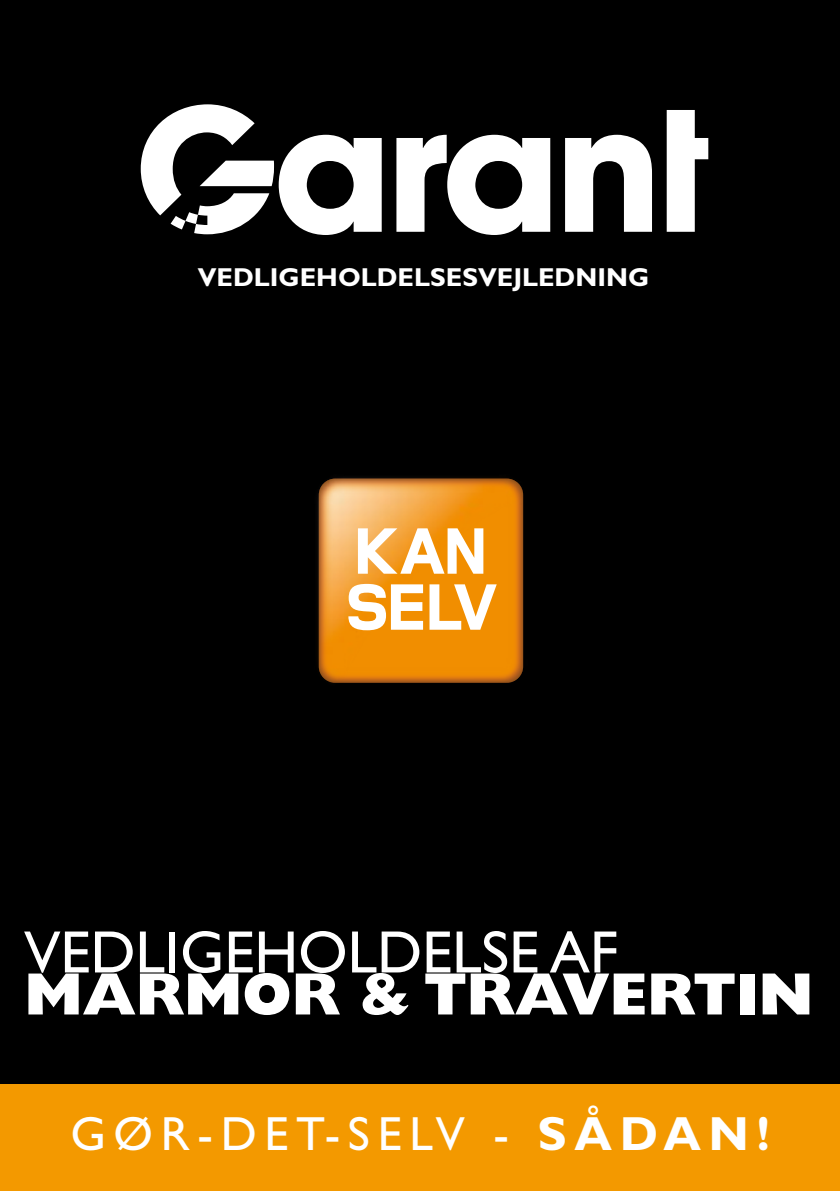
<style>
.page{position:relative;width:840px;height:1191px;background:#fff}
.page>*{position:absolute;margin:0;border:0;box-sizing:border-box;transform-origin:0 0}
.t1{font:60px "Gill Sans Std";color:#fff}
.t2{font:800 60px "Gill Sans Std";letter-spacing:-.01em;color:#fff}
.t3{font:48px "Gill Sans Std";letter-spacing:.16em;color:#fff}
.t4{font:700 26px "Gill Sans Std";color:#fff}
.s1{font-weight:700}
</style>
<div class="page">
<div style="left:0;top:0;width:839px;height:1191px;background:#000"></div>
<img style="left:317px;top:477px;width:207px;height:206px">
<svg style="left:358px;top:528px;width:125px;height:46px;background:#f8ce94"></svg>
<svg style="left:348px;top:584px;width:75px;height:46px;background:#f9d49f"></svg>
<svg style="left:429px;top:584px;width:67px;height:46px;background:#f7c47a"></svg>
<svg style="left:141px;top:104px;width:567px;height:131px"></svg>
<div style="left:0;top:1084px;width:839px;height:107px;background:#f39900"></div>
<p class="t4" style="left:198px;top:261px;width:452px">VEDLIGEHOLDELSESVEJLEDNING</p>
<h1 class="t1" style="left:24px;top:917px;width:595px">VEDLIGEHOLDELSE AF</h1>
<h1 class="t2" style="left:24px;top:959px;width:790px">MARMOR &amp; TRAVERTIN</h1>
<h2 class="t3" style="left:70px;top:1106px;width:700px">GØR-DET-SELV - <span class="s1">SÅDAN!</span></h2>
</div>
